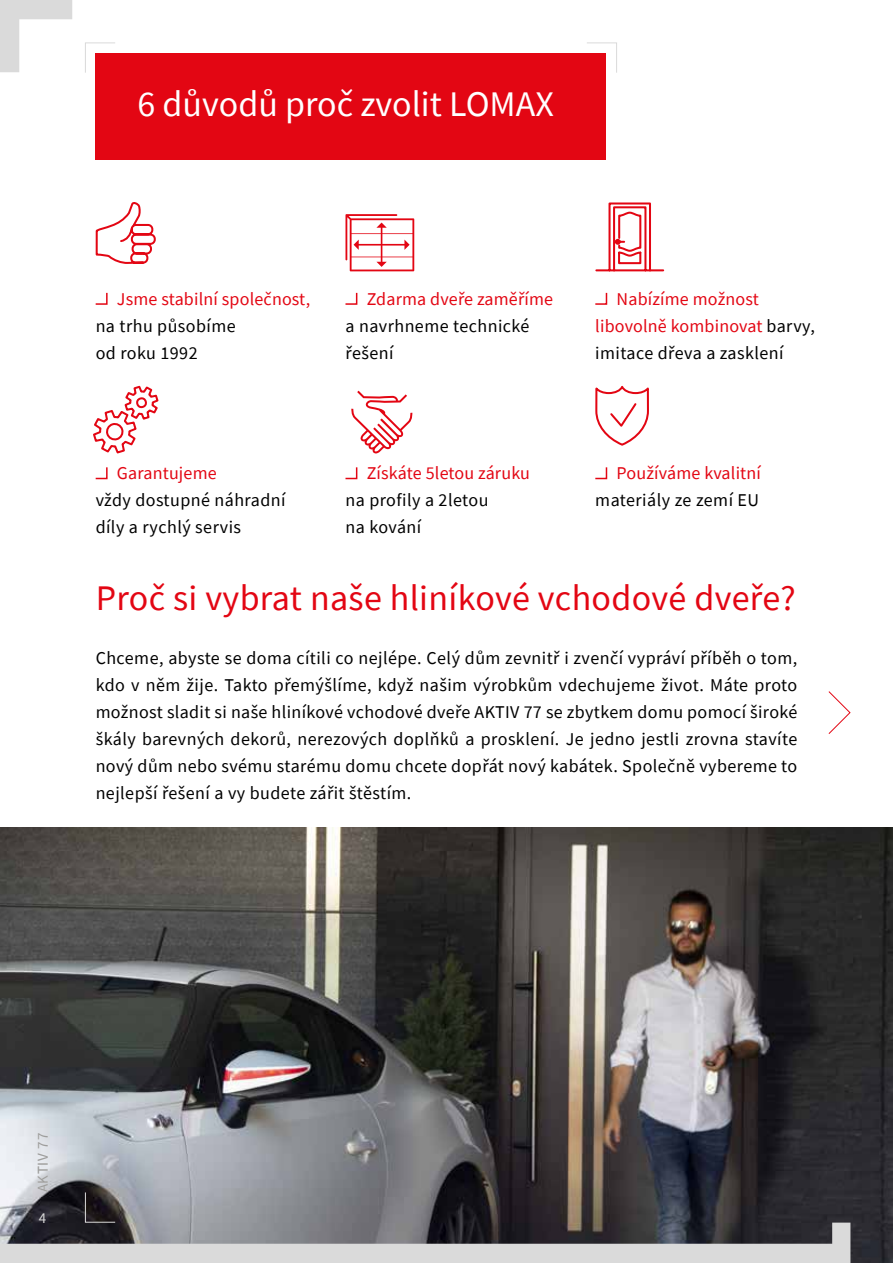
<style>
.page{position:relative;width:893px;height:1263px;background:#fff}
.page>*{position:absolute;margin:0;border:0;box-sizing:border-box;transform-origin:0 0}
.t1{font:36px "Source Sans Pro";letter-spacing:.01em;color:#e30613}
.t2{font:36px "Source Sans Pro";color:#fff}
.t3{font:18px/27px "Source Sans Pro";letter-spacing:.025em;color:#000}
.t4{font:18px/27px "Source Sans Pro";letter-spacing:.01em;color:#e30613}
.t5{font:15px "Source Sans Pro";letter-spacing:.05em;color:#9d9d9c}
.t6{font:15px "Source Sans Pro";color:#dadada}
.s1{color:#000}
</style>
<div class="page">
<svg style="left:0;top:0;width:72px;height:72px"></svg>
<img style="left:0;top:827px;width:893px;height:436px">
<svg style="left:587px;top:42px;width:30px;height:31px"></svg>
<div style="left:96px;top:53px;width:510px;height:106px;background:#e30613"></div>
<svg style="left:85px;top:42px;width:30px;height:31px"></svg>
<svg style="left:828px;top:691px;width:23px;height:43px"></svg>
<svg style="left:0;top:1192px;width:850px;height:71px;background:#79787c"></svg>
<svg style="left:95px;top:202px;width:61px;height:62px"></svg>
<svg style="left:595px;top:202px;width:70px;height:70px"></svg>
<svg style="left:595px;top:385px;width:54px;height:61px"></svg>
<svg style="left:93px;top:385px;width:66px;height:69px"></svg>
<svg style="left:351px;top:391px;width:62px;height:62px"></svg>
<svg style="left:345px;top:214px;width:69px;height:57px"></svg>
<svg style="left:95px;top:292px;width:13px;height:13px"></svg>
<svg style="left:95px;top:467px;width:13px;height:13px"></svg>
<svg style="left:595px;top:292px;width:13px;height:13px"></svg>
<svg style="left:595px;top:467px;width:13px;height:13px"></svg>
<svg style="left:345px;top:292px;width:13px;height:13px"></svg>
<svg style="left:345px;top:467px;width:13px;height:13px"></svg>
<h1 class="t2" style="left:138px;top:81px;width:418px">6 důvodů proč zvolit LOMAX</h1>
<p class="t4" style="left:117px;top:285px;width:195px">Jsme stabilní společnost,</p>
<p class="t3" style="left:96px;top:312px;width:142px">na trhu působíme od roku 1992</p>
<p class="t4" style="left:367px;top:285px;width:188px">Zdarma dveře zaměříme</p>
<p class="t3" style="left:345px;top:312px;width:186px">a navrhneme technické řešení</p>
<p class="t4" style="left:117px;top:460px;width:101px">Garantujeme</p>
<p class="t3" style="left:96px;top:487px;width:191px">vždy dostupné náhradní díly a rychlý servis</p>
<p class="t4" style="left:367px;top:460px;width:165px">Získáte 5letou záruku</p>
<p class="t3" style="left:345px;top:487px;width:145px">na profily a 2letou na kování</p>
<p class="t4" style="left:595px;top:285px;width:221px;text-indent:21px">Nabízíme možnost libovolně kombinovat <span class="s1">barvy, imitace dřeva a zasklení</span></p>
<p class="t4" style="left:617px;top:460px;width:146px">Používáme kvalitní</p>
<p class="t3" style="left:595px;top:487px;width:165px">materiály ze zemí EU</p>
<h1 class="t1" style="left:96px;top:575px;width:701px">Proč si vybrat naše hliníkové vchodové dveře?</h1>
<p class="t3" style="left:96px;top:644px;width:703px;text-align:justify">Chceme, abyste se doma cítili co nejlépe. Celý dům zevnitř i zvenčí vypráví příběh o tom, kdo v něm žije. Takto přemýšlíme, když našim výrobkům vdechujeme život. Máte proto možnost sladit si naše hliníkové vchodové dveře AKTIV 77 se zbytkem domu pomocí široké škály barevných dekorů, nerezových doplňků a prosklení. Je jedno jestli zrovna stavíte nový dům nebo svému starému domu chcete dopřát nový kabátek. Společně vybereme to nejlepší řešení a vy budete zářit štěstím.</p>
<p class="t5" style="left:33px;top:1192px;width:61px;rotate:-90deg">AKTIV 77</p>
<p class="t6" style="left:39px;top:1208px;width:9px">4</p>
</div>
